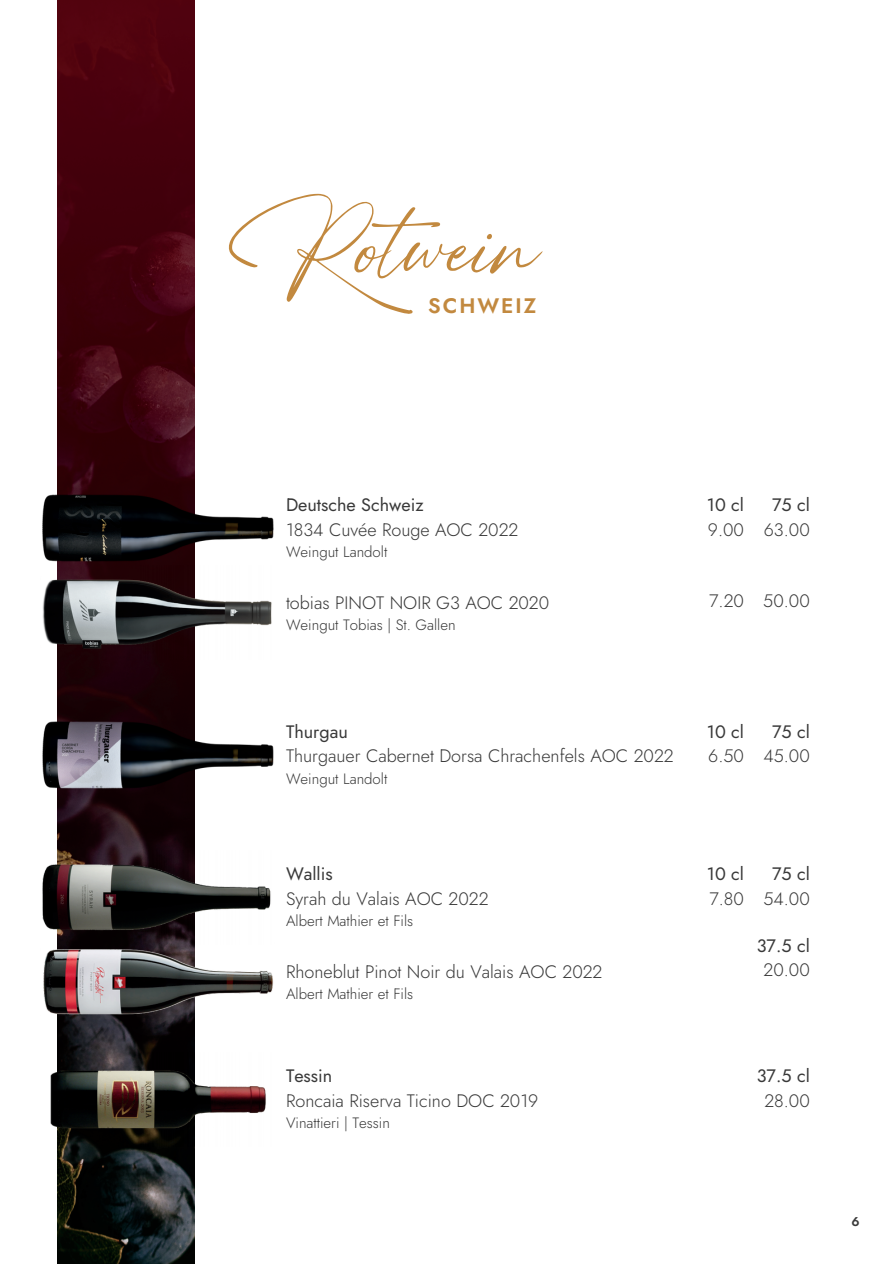
<style>
.page{position:relative;width:894px;height:1264px;background:#fff}
.page>*{position:absolute;margin:0;border:0;box-sizing:border-box;transform-origin:0 0}
.t1{font:132px "High Spirited";color:#c2893f}
.t2{font:600 21px "Jost";letter-spacing:.095em;color:#c2893f}
.t3{font:300 18px "Jost";color:#393939}
.t4{font:18px "Jost";color:#393939}
.t5{font:300 15px "Jost";color:#393939}
.t6{font:600 12.75px "Jost";color:#393939}
</style>
<div class="page">
<img style="left:57px;top:0;width:138px;height:1263px">
<img style="left:42px;top:707px;width:232px;height:94px">
<img style="left:50px;top:1052px;width:216px;height:94px">
<img style="left:42px;top:481px;width:232px;height:84px">
<img style="left:42px;top:565px;width:230px;height:94px">
<img style="left:42px;top:850px;width:229px;height:84px">
<img style="left:43px;top:934px;width:230px;height:94px">
<p class="t1" style="left:223px;top:173px;width:317px">Rotwein</p>
<p class="t2" style="left:428px;top:291px;width:110px">SCHWEIZ</p>
<p class="t4" style="left:286px;top:492px;width:139px">Deutsche Schweiz</p>
<p class="t3" style="left:286px;top:516px;width:234px">1834 Cuvée Rouge AOC 2022</p>
<p class="t5" style="left:286px;top:541px;width:103px">Weingut Landolt</p>
<p class="t3" style="left:286px;top:589px;width:265px">tobias PINOT NOIR G3 AOC 2020</p>
<p class="t5" style="left:286px;top:614px;width:171px">Weingut Tobias | St. Gallen</p>
<p class="t4" style="left:706px;top:492px;width:39px">10 cl</p>
<p class="t3" style="left:707px;top:516px;width:38px">9.00</p>
<p class="t4" style="left:771px;top:492px;width:39px">75 cl</p>
<p class="t3" style="left:763px;top:516px;width:47px">63.00</p>
<p class="t3" style="left:709px;top:588px;width:36px">7.20</p>
<p class="t3" style="left:763px;top:588px;width:48px">50.00</p>
<p class="t4" style="left:286px;top:718px;width:63px">Thurgau</p>
<p class="t3" style="left:286px;top:743px;width:389px">Thurgauer Cabernet Dorsa Chrachenfels AOC 2022</p>
<p class="t5" style="left:286px;top:767px;width:103px">Weingut Landolt</p>
<p class="t4" style="left:286px;top:860px;width:48px">Wallis</p>
<p class="t3" style="left:286px;top:885px;width:204px">Syrah du Valais AOC 2022</p>
<p class="t5" style="left:286px;top:910px;width:129px">Albert Mathier et Fils</p>
<p class="t3" style="left:286px;top:958px;width:318px">Rhoneblut Pinot Noir du Valais AOC 2022</p>
<p class="t5" style="left:286px;top:983px;width:129px">Albert Mathier et Fils</p>
<p class="t4" style="left:286px;top:1062px;width:48px">Tessin</p>
<p class="t3" style="left:286px;top:1087px;width:254px">Roncaia Riserva Ticino DOC 2019</p>
<p class="t5" style="left:286px;top:1112px;width:105px">Vinattieri | Tessin</p>
<p class="t4" style="left:706px;top:718px;width:39px">10 cl</p>
<p class="t3" style="left:708px;top:743px;width:37px">6.50</p>
<p class="t4" style="left:771px;top:718px;width:39px">75 cl</p>
<p class="t3" style="left:763px;top:743px;width:48px">45.00</p>
<p class="t4" style="left:706px;top:860px;width:39px">10 cl</p>
<p class="t3" style="left:709px;top:885px;width:36px">7.80</p>
<p class="t4" style="left:771px;top:860px;width:39px">75 cl</p>
<p class="t3" style="left:763px;top:885px;width:48px">54.00</p>
<p class="t4" style="left:756px;top:932px;width:54px">37.5 cl</p>
<p class="t3" style="left:763px;top:957px;width:48px">20.00</p>
<p class="t4" style="left:756px;top:1062px;width:54px">37.5 cl</p>
<p class="t3" style="left:764px;top:1087px;width:47px">28.00</p>
<p class="t6" style="left:851px;top:1212px;width:10px">6</p>
</div>
